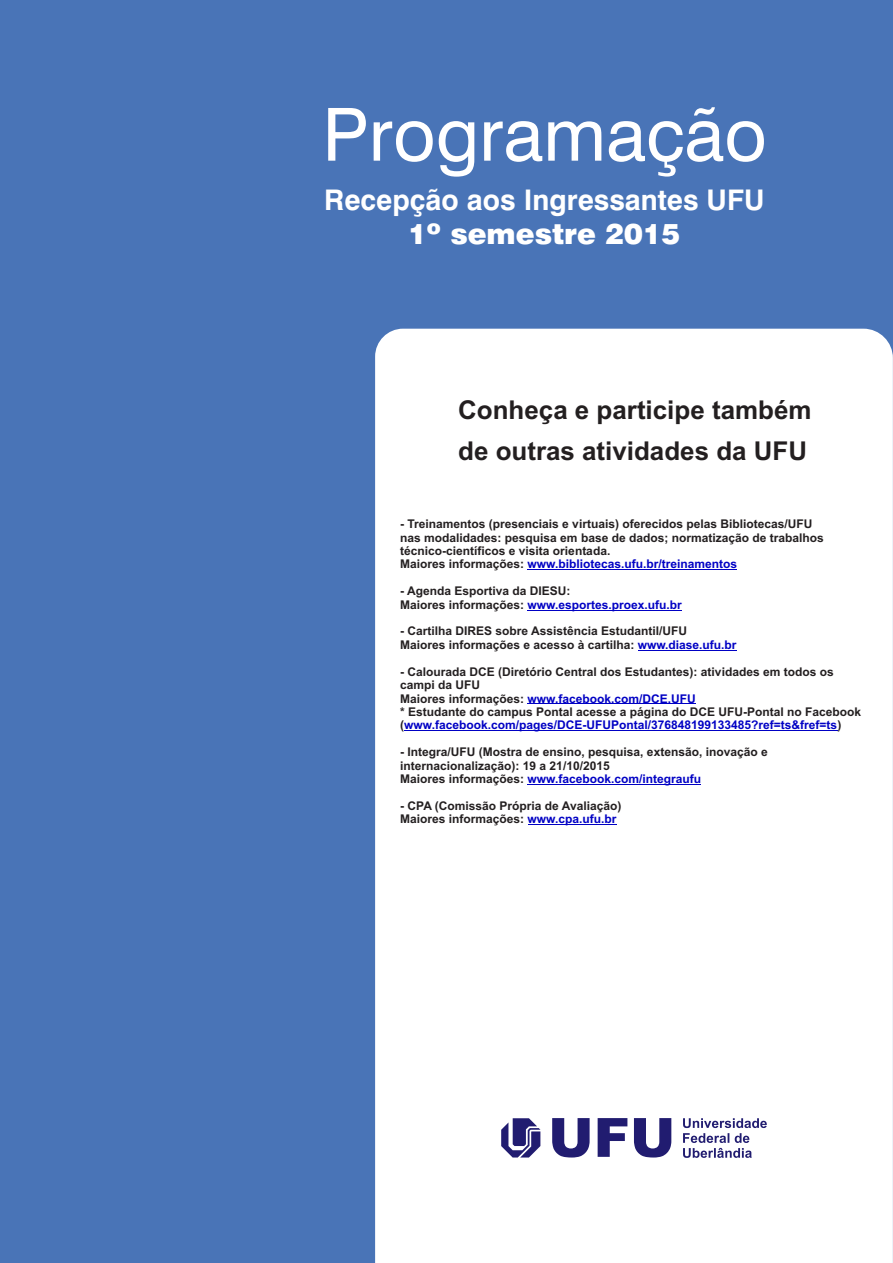
<style>
.page{position:relative;width:893px;height:1263px;background:#fff}
.page>*{position:absolute;margin:0;border:0;box-sizing:border-box;transform-origin:0 0}
.t1{font:73.2px "Swiss 721 BT";color:#fff}
.t2{font:700 28.35px "Swiss 721 BT";color:#fff}
.t3{font:900 28.35px "Swiss 721 BT";color:#fff}
.t4{font:700 25.95px/41px "Arial";color:#231f20}
.t5{font:700 12px/13.4px "Arial";color:#231f20}
.s1{color:#0000c4}
</style>
<div class="page">
<div style="left:1px;top:0;width:892px;height:1263px;background:#4974b7"></div>
<div style="left:375px;top:329px;width:518px;height:934px;background:#fff"></div>
<hr style="left:528px;top:569px;width:209px;height:1px;background:#0000c4">
<hr style="left:528px;top:610px;width:154px;height:1px;background:#0000c4">
<hr style="left:638px;top:650px;width:99px;height:1px;background:#0000c4">
<hr style="left:528px;top:704px;width:168px;height:1px;background:#0000c4">
<hr style="left:404px;top:730px;width:433px;height:1px;background:#0000c4">
<hr style="left:528px;top:784px;width:173px;height:1px;background:#0000c4">
<hr style="left:528px;top:824px;width:88px;height:1px;background:#0000c4">
<svg style="left:552px;top:1118px;width:119px;height:39px;background:#7e7bac"></svg>
<svg style="left:683px;top:1118px;width:84px;height:40px;background:#c3c2d8"></svg>
<svg style="left:501px;top:1118px;width:39px;height:39px;background:#706da3"></svg>
<h1 class="t1" style="left:323px;top:105px;width:446px">Programação</h1>
<h2 class="t2" style="left:324px;top:188px;width:442px">Recepção aos Ingressantes UFU</h2>
<h2 class="t3" style="left:408px;top:222px;width:273px">1º semestre 2015</h2>
<h3 class="t4" style="left:458px;top:392px;width:355px">Conheça e participe também de outras atividades da UFU</h3>
<p class="t5" style="left:400px;top:518px;width:425px">- Treinamentos (presenciais e virtuais) oferecidos pelas Bibliotecas/UFU nas modalidades: pesquisa em base de dados; normatização de trabalhos técnico-científicos e visita orientada.<br>Maiores informações: <span class="s1">www.bibliotecas.ufu.br/treinamentos</span></p>
<p class="t5" style="left:400px;top:585px;width:283px">- Agenda Esportiva da DIESU:<br>Maiores informações: <span class="s1">www.esportes.proex.ufu.br</span></p>
<p class="t5" style="left:400px;top:626px;width:338px">- Cartilha DIRES sobre Assistência Estudantil/UFU<br>Maiores informações e acesso à cartilha: <span class="s1">www.diase.ufu.br</span></p>
<p class="t5" style="left:400px;top:666px;width:462px">- Calourada DCE (Diretório Central dos Estudantes): atividades em todos os campi da UFU<br>Maiores informações: <span class="s1">www.facebook.com/DCE.UFU<br></span>* Estudante do campus Pontal acesse a página do DCE UFU-Pontal no Facebook (<span class="s1">www.facebook.com/pages/DCE-UFUPontal/376848199133485?ref=ts&amp;fref=ts</span>)</p>
<p class="t5" style="left:400px;top:746px;width:369px">- Integra/UFU (Mostra de ensino, pesquisa, extensão, inovação e internacionalização): 19 a 21/10/2015<br>Maiores informações: <span class="s1">www.facebook.com/integraufu</span></p>
<p class="t5" style="left:400px;top:800px;width:223px">- CPA (Comissão Própria de Avaliação)<br>Maiores informações: <span class="s1">www.cpa.ufu.br</span></p>
</div>
